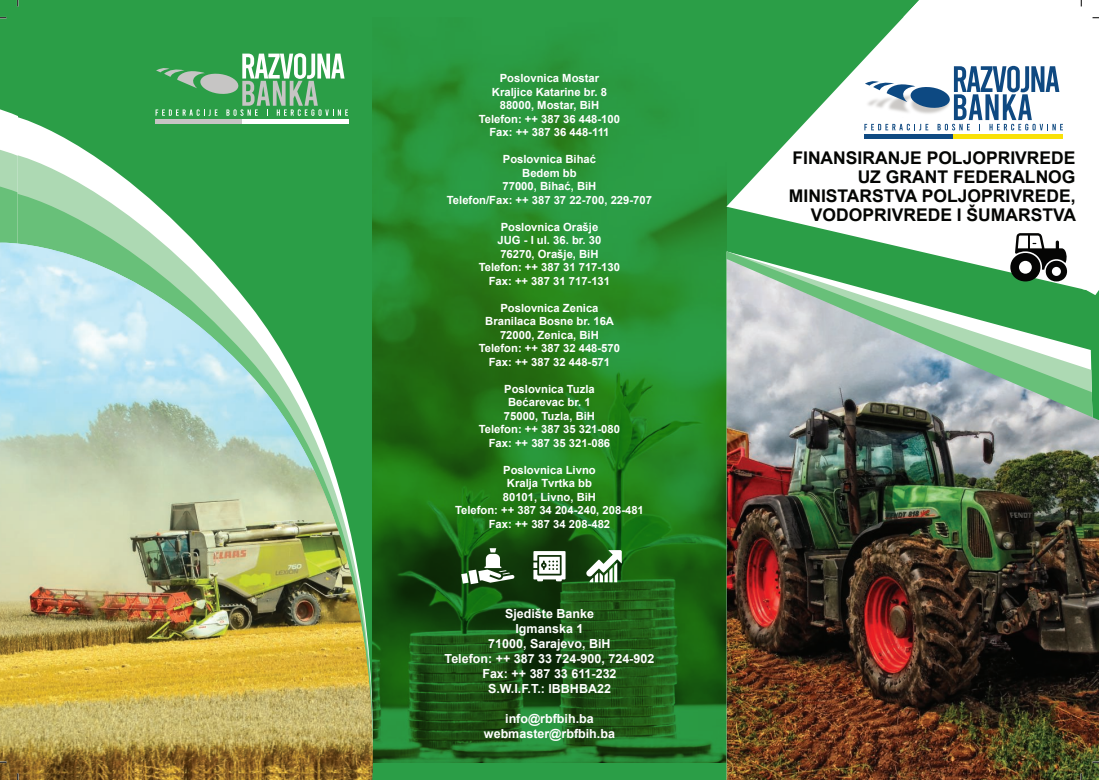
<style>
.page{position:relative;width:1099px;height:780px;background:#fff}
.page>*{position:absolute;margin:0;border:0;box-sizing:border-box;transform-origin:0 0}
.t1{font:700 17.5px/18.8px "Arial";color:#040503;text-align:right}
.t2{font:700 12.5px/15px "Arial";color:#fff;text-align:center}
.t3{font:700 11.25px/13.5px "Arial";color:#fff;text-align:center}
</style>
<div class="page">
<div style="left:0;top:0;width:1098px;height:780px;background:#2b9e47"></div>
<img style="left:372px;top:57px;width:354px;height:705px">
<img style="left:726px;top:291px;width:372px;height:489px">
<svg style="left:726px;top:0;width:229px;height:291px"></svg>
<svg style="left:955px;top:0;width:143px;height:295px;background:#eef7ef"></svg>
<svg style="left:18px;top:117px;width:369px;height:38px"></svg>
<svg style="left:18px;top:155px;width:369px;height:39px"></svg>
<svg style="left:18px;top:194px;width:369px;height:49px"></svg>
<img style="left:0;top:243px;width:387px;height:537px">
<img style="left:0;top:243px;width:374px;height:530px">
<svg style="left:1010px;top:233px;width:57px;height:48px;background:#737573"></svg>
<img style="left:857px;top:83px;width:7px;height:40px">
<hr style="left:863px;top:134px;width:90px;height:4px;background:#0f4a82">
<hr style="left:953px;top:134px;width:110px;height:4px;background:#f9e108">
<svg style="left:864px;top:66px;width:198px;height:64px;background:#b4c6d6"></svg>
<hr style="left:155px;top:119px;width:87px;height:4px;background:#c6c5c4">
<hr style="left:242px;top:119px;width:106px;height:4px;background:#fff">
<svg style="left:155px;top:53px;width:193px;height:63px"></svg>
<svg style="left:533px;top:551px;width:32px;height:30px"></svg>
<svg style="left:461px;top:548px;width:53px;height:36px;background:#60805c"></svg>
<svg style="left:586px;top:550px;width:35px;height:32px"></svg>
<svg style="left:0;top:17px;width:6px;height:2px"></svg>
<svg style="left:1092px;top:17px;width:6px;height:2px"></svg>
<svg style="left:0;top:761px;width:6px;height:2px"></svg>
<svg style="left:1092px;top:761px;width:6px;height:2px"></svg>
<svg style="left:17px;top:0;width:2px;height:6px"></svg>
<svg style="left:17px;top:773px;width:2px;height:7px"></svg>
<p class="t3" style="left:479px;top:72px;width:143px">Poslovnica Mostar<br>Kraljice Katarine br. 8<br>88000, Mostar, BiH<br>Telefon: ++ 387 36 448-100<br>Fax: ++ 387 36 448-111</p>
<p class="t3" style="left:447px;top:153px;width:206px">Poslovnica Bihać<br>Bedem bb<br>77000, Bihać, BiH<br>Telefon/Fax: ++ 387 37 22-700, 229-707</p>
<p class="t3" style="left:479px;top:220px;width:143px">Poslovnica Orašje<br>JUG - I ul. 36. br. 30<br>76270, Orašje, BiH<br>Telefon: ++ 387 31 717-130<br>Fax: ++ 387 31 717-131</p>
<p class="t3" style="left:479px;top:301px;width:143px">Poslovnica Zenica<br>Branilaca Bosne br. 16A<br>72000, Zenica, BiH<br>Telefon: ++ 387 32 448-570<br>Fax: ++ 387 32 448-571</p>
<p class="t3" style="left:479px;top:382px;width:143px">Poslovnica Tuzla<br>Bećarevac br. 1<br>75000, Tuzla, BiH<br>Telefon: ++ 387 35 321-080<br>Fax: ++ 387 35 321-086</p>
<p class="t3" style="left:455px;top:463px;width:190px">Poslovnica Livno<br>Kralja Tvrtka bb<br>80101, Livno, BiH<br>Telefon: ++ 387 34 204-240, 208-481<br>Fax: ++ 387 34 208-482</p>
<p class="t2" style="left:444px;top:606px;width:211px">Sjedište Banke<br>Igmanska 1<br>71000, Sarajevo, BiH<br>Telefon: ++ 387 33 724-900, 724-902<br>Fax: ++ 387 33 611-232<br>S.W.I.F.T.: IBBHBA22</p>
<p class="t2" style="left:484px;top:711px;width:132px">info@rbfbih.ba webmaster@rbfbih.ba</p>
<h1 class="t1" style="left:789px;top:149px;width:289px">FINANSIRANJE POLJOPRIVREDE<br>UZ GRANT FEDERALNOG<br>MINISTARSTVA POLJOPRIVREDE,<br>VODOPRIVREDE I ŠUMARSTVA</h1>
</div>
